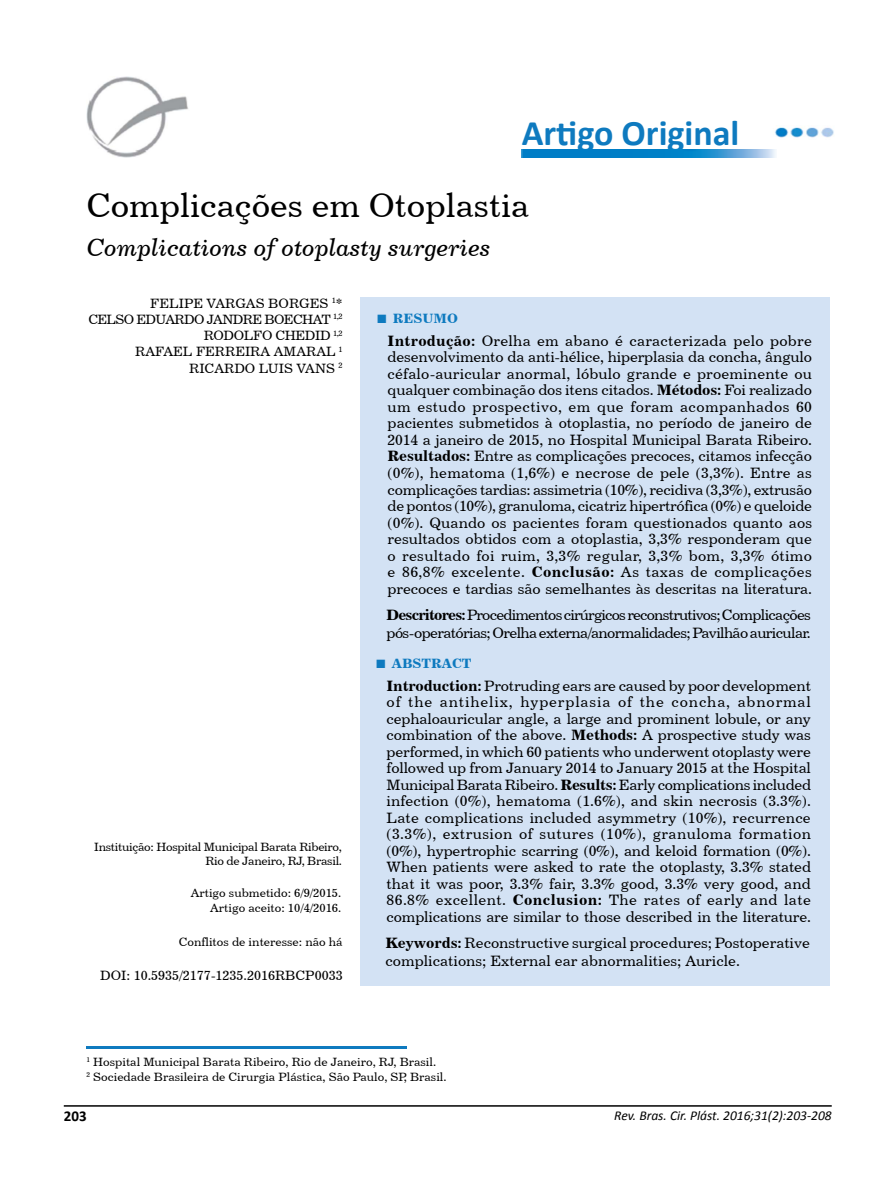
<style>
.page{position:relative;width:893px;height:1191px;background:#fff}
.page>*{position:absolute;margin:0;border:0;box-sizing:border-box;transform-origin:0 0}
.t1{font:700 36px "Calibri";color:#0e7abf}
.t2{font:33.75px "Century 731 BT Roman A";color:#000}
.t3{font:24.75px "Century 731 BT Italic A";color:#000}
.t4{font:15px/16.5px "Century 731 BT Roman A";letter-spacing:-.01em;color:#000;text-align:justify}
.t5{font:15px/18px "Century 731 BT Roman A";letter-spacing:-.04em;color:#000}
.t6{font:700 15px "Calibri";color:#000}
.t7{font:13.5px/16.2px "Century 731 BT Roman A";color:#000;text-align:right}
.t8{font:italic 13.5px "Calibri";color:#000}
.t9{font:13.5px "Century 731 BT Bold A";color:#0e7abf}
.t10{font:12px/14.4px "Century 731 BT Roman A";color:#000;text-align:right}
.t11{font:12px/14.4px "Century 731 BT Roman A";letter-spacing:-.025em;color:#000;text-align:right}
.s1{font-family:"Times New Roman";font-weight:700;font-size:18px}
.s2{font-family:"Century 731 BT Bold A"}
</style>
<div class="page">
<hr style="left:64px;top:1105px;width:768px;height:1px;background:#000">
<img style="left:775px;top:127px;width:59px;height:11px">
<img style="left:521px;top:150px;width:255px;height:7px">
<img style="left:87px;top:77px;width:101px;height:81px">
<div style="left:360px;top:297px;width:470px;height:688px;background:#d3e2f4"></div>
<hr style="left:86px;top:1046px;width:321px;height:3px;background:#0e7abf">
<h1 class="t1" style="left:522px;top:111px;width:219px">Artigo Original</h1>
<h2 class="t2" style="left:86px;top:184px;width:444px">Complicações em Otoplastia</h2>
<h3 class="t3" style="left:87px;top:232px;width:406px">Complications of otoplasty surgeries</h3>
<p class="t7" style="left:88px;top:295px;width:256px">FELIPE VARGAS BORGES <sup>1</sup>*<br>CELSO EDUARDO JANDRE BOECHAT <sup>1,2<br></sup>RODOLFO CHEDID <sup>1,2<br></sup>RAFAEL FERREIRA AMARAL <sup>1<br></sup>RICARDO LUIS VANS <sup>2</sup></p>
<p class="t11" style="left:94px;top:839px;width:249px">Instituição: Hospital Municipal Barata Ribeiro,<br>Rio de Janeiro, RJ, Brasil.</p>
<p class="t10" style="left:191px;top:885px;width:152px">Artigo submetido: 6/9/2015.<br>Artigo aceito: 10/4/2016.</p>
<p class="t10" style="left:179px;top:934px;width:165px">Conflitos de interesse: não há</p>
<p class="t7" style="left:100px;top:966px;width:244px">DOI: 10.5935/2177-1235.2016RBCP0033</p>
<p class="t9" style="left:376px;top:310px;width:83px"><span class="s1">■</span> RESUMO</p>
<p class="t4" style="left:388px;top:332px;width:426px"><span class="s2">Introdução:</span> Orelha em abano é caracterizada pelo pobre desenvolvimento da anti-hélice, hiperplasia da concha, ângulo céfalo-auricular anormal, lóbulo grande e proeminente ou qualquer combinação dos itens citados. <span class="s2">Métodos:</span> Foi realizado um estudo prospectivo, em que foram acompanhados 60 pacientes submetidos à otoplastia, no período de janeiro de 2014 a janeiro de 2015, no Hospital Municipal Barata Ribeiro.<br><span class="s2">Resultados:</span> Entre as complicações precoces, citamos infecção (0%), hematoma (1,6%) e necrose de pele (3,3%). Entre as complicações tardias: assimetria (10%), recidiva (3,3%), extrusão de pontos (10%), granuloma, cicatriz hipertrófica (0%) e queloide (0%). Quando os pacientes foram questionados quanto aos resultados obtidos com a otoplastia, 3,3% responderam que o resultado foi ruim, 3,3% regular, 3,3% bom, 3,3% ótimo e 86,8% excelente. <span class="s2">Conclusão:</span> As taxas de complicações precoces e tardias são semelhantes às descritas na literatura.</p>
<p class="t5" style="left:387px;top:605px;width:426px"><span class="s2">Descritores:</span> Procedimentos cirúrgicos reconstrutivos; Complicações pós-operatórias; Orelha externa/anormalidades; Pavilhão auricular.</p>
<p class="t9" style="left:375px;top:655px;width:98px"><span class="s1">■</span> ABSTRACT</p>
<p class="t4" style="left:387px;top:677px;width:426px"><span class="s2">Introduction:</span> Protruding ears are caused by poor development of the antihelix, hyperplasia of the concha, abnormal cephaloauricular angle, a large and prominent lobule, or any combination of the above. <span class="s2">Methods:</span> A prospective study was performed, in which 60 patients who underwent otoplasty were followed up from January 2014 to January 2015 at the Hospital Municipal Barata Ribeiro. <span class="s2">Results:</span> Early complications included infection (0%), hematoma (1.6%), and skin necrosis (3.3%).<br>Late complications included asymmetry (10%), recurrence (3.3%), extrusion of sutures (10%), granuloma formation (0%), hypertrophic scarring (0%), and keloid formation (0%).<br>When patients were asked to rate the otoplasty, 3.3% stated that it was poor, 3.3% fair, 3.3% good, 3.3% very good, and 86.8% excellent. <span class="s2">Conclusion:</span> The rates of early and late complications are similar to those described in the literature.</p>
<p class="t4" style="left:386px;top:933px;width:426px;line-height:18px"><span class="s2">Keywords:</span> Reconstructive surgical procedures; Postoperative complications; External ear abnormalities; Auricle.</p>
<p class="t10" style="left:86px;top:1054px;width:362px;line-height:15px;text-align:left"><sup>1</sup> Hospital Municipal Barata Ribeiro, Rio de Janeiro, RJ, Brasil.<br><sup>2</sup> Sociedade Brasileira de Cirurgia Plástica, São Paulo, SP, Brasil.</p>
<p class="t6" style="left:64px;top:1106px;width:24px">203</p>
<p class="t8" style="left:614px;top:1106px;width:219px">Rev. Bras. Cir. Plást. 2016;31(2):203-208</p>
</div>
